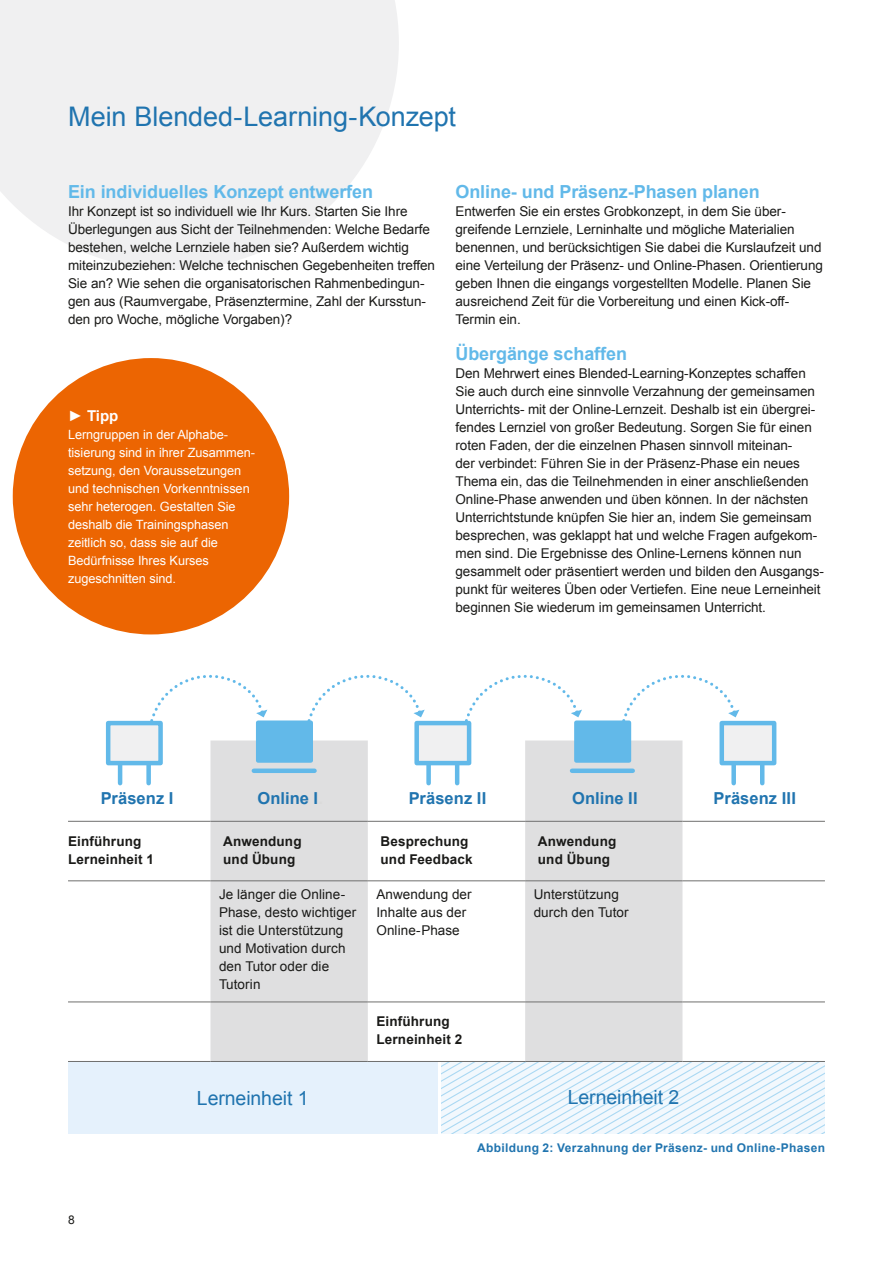
<style>
.page{position:relative;width:893px;height:1263px;background:#fff}
.page>*{position:absolute;margin:0;border:0;box-sizing:border-box;transform-origin:0 0}
.t1{font:27px "Arial";color:#2074af}
.t2{font:19.5px "Arial";letter-spacing:-.005em;color:#2074af}
.t3{font:700 18px "Arial";letter-spacing:-.005em;color:#62b9e9}
.t4{font:700 16.5px "Arial";letter-spacing:.005em;color:#2074af}
.t5{font:700 15px "Arial";color:#fff}
.t6{font:13.5px/18px "Arial";letter-spacing:-.005em;color:#1a1a18}
.t7{font:700 13.5px/18px "Arial";letter-spacing:.01em;color:#1a1a18}
.t8{font:12.75px/18px "Arial";letter-spacing:-.005em;color:#fff}
.t9{font:700 12px "Arial";letter-spacing:.025em;color:#2074af}
.t10{font:12px "Arial";color:#1a1a18}
.s1{color:#dadada}
</style>
<div class="page">
<div style="left:68px;top:1061px;width:369px;height:72px;background:#e5f1fc"></div>
<svg style="left:441px;top:1062px;width:384px;height:71px"></svg>
<svg style="left:210px;top:740px;width:472px;height:321px;fill:#dfdfe0"></svg>
<hr style="left:68px;top:880px;width:142px;height:1px;background:#6f6f6e">
<hr style="left:210px;top:880px;width:158px;height:1px;background:#6f6f6e">
<hr style="left:368px;top:880px;width:157px;height:1px;background:#6f6f6e">
<hr style="left:525px;top:880px;width:157px;height:1px;background:#6f6f6e">
<hr style="left:682px;top:880px;width:143px;height:1px;background:#6f6f6e">
<hr style="left:68px;top:821px;width:142px;height:1px;background:#6f6f6e">
<hr style="left:210px;top:821px;width:158px;height:1px;background:#6f6f6e">
<hr style="left:368px;top:821px;width:157px;height:1px;background:#6f6f6e">
<hr style="left:525px;top:821px;width:157px;height:1px;background:#6f6f6e">
<hr style="left:682px;top:821px;width:143px;height:1px;background:#6f6f6e">
<hr style="left:68px;top:1001px;width:142px;height:1px;background:#6f6f6e">
<hr style="left:210px;top:1001px;width:158px;height:1px;background:#6f6f6e">
<hr style="left:368px;top:1001px;width:157px;height:1px;background:#6f6f6e">
<hr style="left:525px;top:1001px;width:157px;height:1px;background:#6f6f6e">
<hr style="left:682px;top:1001px;width:143px;height:1px;background:#6f6f6e">
<hr style="left:68px;top:1061px;width:142px;height:1px;background:#6f6f6e">
<hr style="left:210px;top:1061px;width:158px;height:1px;background:#6f6f6e">
<hr style="left:368px;top:1061px;width:157px;height:1px;background:#6f6f6e">
<hr style="left:525px;top:1061px;width:157px;height:1px;background:#6f6f6e">
<hr style="left:682px;top:1061px;width:143px;height:1px;background:#6f6f6e">
<svg style="left:0;top:0;width:399px;height:270px;fill:#f0f0f1"></svg>
<svg style="left:147px;top:674px;width:120px;height:47px"></svg>
<svg style="left:308px;top:675px;width:117px;height:46px"></svg>
<svg style="left:461px;top:675px;width:121px;height:55px"></svg>
<svg style="left:622px;top:674px;width:117px;height:56px"></svg>
<div style="left:256px;top:720px;width:57px;height:43px;background:#62b9e9;border:4px solid #62b9e9"></div>
<div style="left:254px;top:768px;width:61px;height:5px;background:#62b9e9"></div>
<div style="left:574px;top:720px;width:57px;height:43px;background:#62b9e9;border:4px solid #62b9e9"></div>
<div style="left:572px;top:768px;width:61px;height:5px;background:#62b9e9"></div>
<hr style="left:118px;top:725px;width:4px;height:58px;background:#62b9e9">
<div style="left:146px;top:725px;width:5px;height:58px;background:#62b9e9"></div>
<div style="left:106px;top:721px;width:57px;height:44px;background:#f0f0f1;border:4px solid #62b9e9"></div>
<div style="left:426px;top:725px;width:5px;height:58px;background:#62b9e9"></div>
<hr style="left:455px;top:725px;width:4px;height:58px;background:#62b9e9">
<div style="left:414px;top:721px;width:57px;height:44px;background:#f0f0f1;border:4px solid #62b9e9"></div>
<div style="left:731px;top:725px;width:5px;height:58px;background:#62b9e9"></div>
<hr style="left:760px;top:725px;width:4px;height:58px;background:#62b9e9">
<div style="left:719px;top:721px;width:57px;height:44px;background:#f0f0f1;border:4px solid #62b9e9"></div>
<div style="left:13px;top:358px;width:276px;height:276px;background:#ec6502;border-radius:50%"></div>
<h1 class="t1" style="left:68px;top:99px;width:390px">Mein Blended-Learning-Konzept</h1>
<h3 class="t3" style="left:68px;top:180px;width:307px">Ein individuelles Konzept entwerfen</h3>
<p class="t6" style="left:68px;top:202px;width:369px">Ihr Konzept ist so individuell wie Ihr Kurs. Starten Sie Ihre<br>Ü berlegungen aus Sicht der Teilnehmenden: Welche Bedarfe bestehen, welche Lernziele haben sie? Außerdem wichtig miteinzubeziehen: Welche technischen Gegebenheiten treffen Sie an? Wie sehen die organisatorischen Rahmenbedingun&shy;gen aus (Raumvergabe, Präsenztermine, Zahl der Kursstun&shy;den pro Woche, mögliche Vorgaben)?</p>
<p class="t5" style="left:68px;top:405px;width:52px">► Tipp</p>
<p class="t8" style="left:68px;top:425px;width:189px">Lerngruppen in der Alphabe&shy;tisierung sind in ihrer Zusammen&shy;setzung, den Voraussetzungen und technischen Vorkenntnissen sehr heterogen. Gestalten Sie deshalb die Trainingsphasen zeitlich so, dass sie auf die<br>Bedürfnisse Ihres Kurses zugeschnitten sind.</p>
<h3 class="t3" style="left:455px;top:180px;width:306px">Online- und Präsenz-Phasen planen</h3>
<p class="t6" style="left:455px;top:202px;width:369px">Entwerfen Sie ein erstes Grobkonzept, in dem Sie über&shy;greifende Lernziele, Lerninhalte und mögliche Materialien benennen, und berücksichtigen Sie dabei die Kurslaufzeit und eine Verteilung der Präsenz- und Online-Phasen. Orientierung geben Ihnen die eingangs vorgestellten Modelle. Planen Sie ausreichend Zeit für die Vorbereitung und einen Kick-off-Termin ein.</p>
<h3 class="t3" style="left:455px;top:342px;width:173px">Übergänge schaffen</h3>
<p class="t6" style="left:455px;top:364px;width:370px">Den Mehrwert eines Blended-Learning-Konzeptes schaffen Sie auch durch eine sinnvolle Verzahnung der gemeinsamen Unterrichts- mit der Online-Lernzeit. Deshalb ist ein übergrei&shy;fendes Lernziel von großer Bedeutung. Sorgen Sie für einen roten Faden, der die einzelnen Phasen sinnvoll miteinan-<br>der verbindet: Führen Sie in der Präsenz-Phase ein neues Thema ein, das die Teilnehmenden in einer anschließenden Online-Phase anwenden und üben können. In der nächsten Unterrichtstunde knüpfen Sie hier an, indem Sie gemeinsam besprechen, was geklappt hat und welche Fragen aufgekom&shy;men sind. Die Ergebnisse des Online-Lernens können nun gesammelt oder präsentiert werden und bilden den Ausgangs&shy;punkt für weiteres Ü ben oder Vertiefen. Eine neue Lerneinheit beginnen Sie wiederum im gemeinsamen Unterricht.</p>
<p class="t4" style="left:101px;top:787px;width:74px">Präsenz I</p>
<p class="t4" style="left:257px;top:787px;width:67px">Online I<span class="s1">.</span></p>
<p class="t4" style="left:409px;top:787px;width:79px">Präsenz II</p>
<p class="t4" style="left:572px;top:787px;width:67px">Online II</p>
<p class="t4" style="left:714px;top:787px;width:84px">Präsenz III</p>
<p class="t7" style="left:68px;top:833px;width:87px">Einführung<br>Lerneinheit 1</p>
<p class="t7" style="left:223px;top:833px;width:80px">Anwendung und Übung</p>
<p class="t7" style="left:381px;top:833px;width:94px">Besprechung und Feedback</p>
<p class="t7" style="left:538px;top:833px;width:80px">Anwendung und Übung</p>
<p class="t6" style="left:219px;top:885px;width:139px">Je länger die Online-<br>Phase, desto wichtiger ist die Unterstützung und Motivation durch den Tutor oder die<br>Tutorin</p>
<p class="t6" style="left:376px;top:885px;width:97px">Anwendung der<br>Inhalte aus der<br>Online-Phase</p>
<p class="t6" style="left:534px;top:885px;width:97px">Unterstützung durch den Tutor</p>
<p class="t7" style="left:376px;top:1013px;width:87px">Einführung<br>Lerneinheit 2</p>
<p class="t10" style="left:68px;top:1212px;width:8px">8</p>
<h2 class="t2" style="left:197px;top:1085px;width:113px">Lerneinheit 1</h2>
<h2 class="t2" style="left:568px;top:1085px;width:113px">Lerneinheit 2</h2>
<p class="t9" style="left:477px;top:1140px;width:349px">Abbildung 2: Verzahnung der Präsenz- und Online-Phasen</p>
</div>
